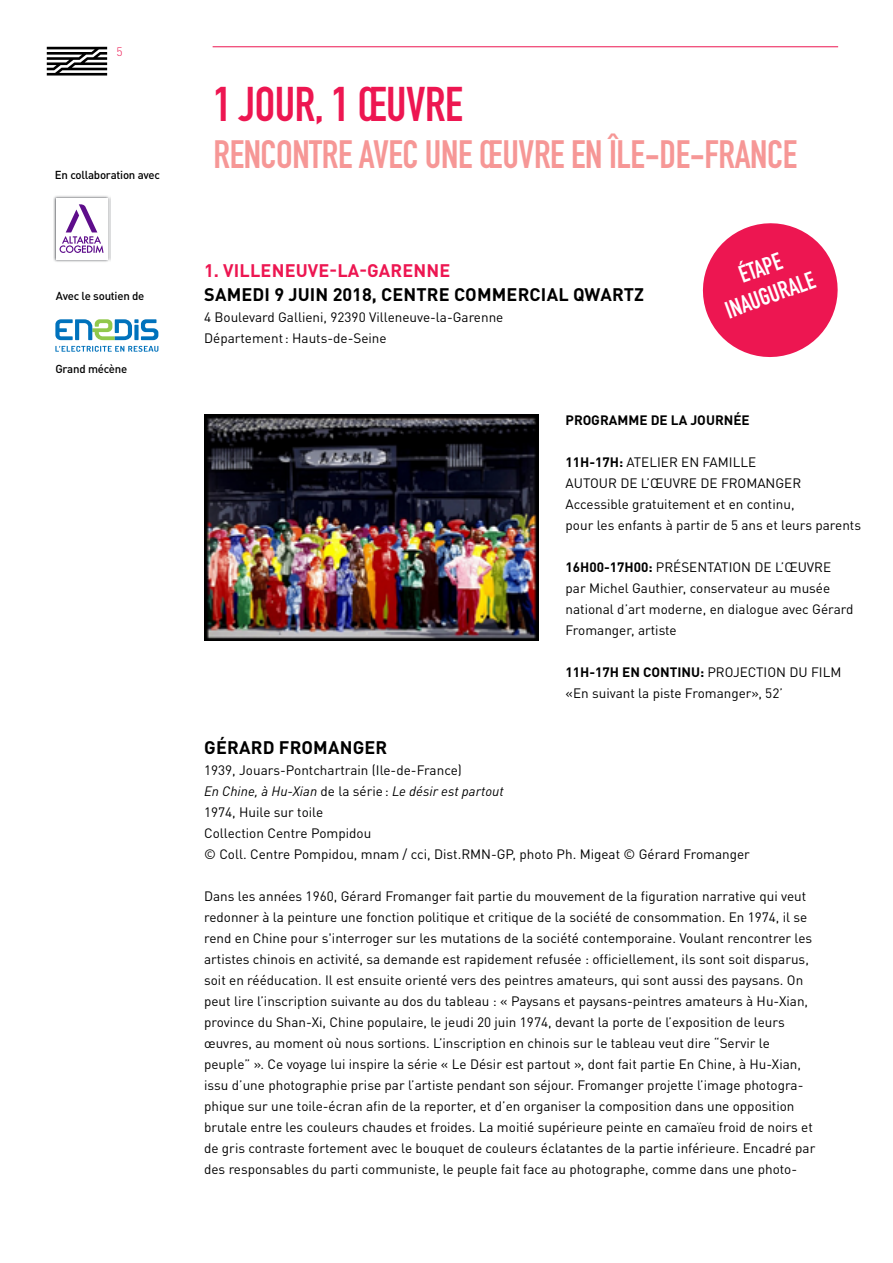
<style>
.page{position:relative;width:893px;height:1263px;background:#fff}
.page>*{position:absolute;margin:0;border:0;box-sizing:border-box;transform-origin:0 0}
.t1{font:48px "DIN Engschrift Std";color:#ed1651}
.t2{font:39px "DIN Engschrift Std";letter-spacing:-.01em;color:#f69796}
.t3{font:24px/28.5px "DIN Engschrift Std";color:#fff;text-align:center}
.t4{font:700 18px "DINOT";letter-spacing:.01em;color:#000}
.t5{font:700 18px "DINOT";letter-spacing:.01em;color:#ed1651}
.t6{font:13.5px/21px "DINOT";color:#000}
.t7{font:700 13.5px "DINOT";color:#000}
.t8{font:300 12px "DINOT";color:#ed1651}
.t9{font:500 11.4px "DINOT";letter-spacing:-.02em;color:#000}
.s1{font-weight:700}
.s2{font-style:italic}
</style>
<div class="page">
<svg style="left:47px;top:47px;width:60px;height:29px"></svg>
<hr style="left:213px;top:47px;width:625px;height:1px;background:#ed1651">
<img style="left:53px;top:196px;width:58px;height:66px">
<div style="left:56px;top:198px;width:51px;height:61px;background:#fff"></div>
<svg style="left:60px;top:204px;width:44px;height:49px"></svg>
<svg style="left:55px;top:319px;width:103px;height:21px"></svg>
<svg style="left:55px;top:346px;width:103px;height:6px"></svg>
<svg style="left:702px;top:223px;width:136px;height:134px"></svg>
<img style="left:204px;top:415px;width:334px;height:226px">
<p class="t8" style="left:117px;top:44px;width:8px">5</p>
<p class="t9" style="left:55px;top:167px;width:107px">En collaboration avec</p>
<p class="t9" style="left:56px;top:289px;width:90px">Avec le soutien de</p>
<p class="t9" style="left:55px;top:361px;width:73px">Grand mécène</p>
<h1 class="t1" style="left:213px;top:76px;width:231px">1 JOUR, 1 ŒUVRE</h1>
<h2 class="t2" style="left:213px;top:131px;width:17px">RENCONTRE</h2>
<h2 class="t2" style="left:359px;top:131px;width:376px">AVEC UNE ŒUVRE EN ÎLE-DE-FRANCE</h2>
<h3 class="t5" style="left:204px;top:259px;width:248px">1. VILLENEUVE-LA-GARENNE</h3>
<h3 class="t4" style="left:204px;top:283px;width:47px">SAMEDI</h3>
<h3 class="t4" style="left:274px;top:283px;width:34px">9 JUIN</h3>
<h3 class="t4" style="left:333px;top:283px;width:61px">2018, CENTRE</h3>
<h3 class="t4" style="left:454px;top:283px;width:64px">COMMERCIAL</h3>
<h3 class="t4" style="left:573px;top:283px;width:40px">QWART</h3>
<h3 class="t4" style="left:634px;top:283px;width:11px">Z</h3>
<p class="t6" style="left:204px;top:306px;width:301px">4 Boulevard Gallieni, 92390 Villeneuve-la-Garenne<br>Département: Hauts-de-Seine</p>
<h3 class="t3" style="left:712px;top:271px;width:95px;rotate:-20deg">ÉTAPE<br>INAUGURALE</h3>
<p class="t7" style="left:566px;top:411px;width:36px">PROGRA</p>
<p class="t7" style="left:617px;top:411px;width:98px">MME DE LA JOURN</p>
<p class="t7" style="left:733px;top:411px;width:16px">ÉE</p>
<p class="t6" style="left:566px;top:451px;width:297px"><span class="s1">11H-17H:</span> ATELIER EN FAMILLE<br>AUTOUR DE L’ŒUVRE DE FROMANGER Accessible gratuitement et en continu,<br>pour les enfants à partir de 5 ans et leurs parents</p>
<p class="t6" style="left:566px;top:556px;width:289px"><span class="s1">16H00-17H00:</span> PRÉSENTATION DE L’ŒUVRE par Michel Gauthier, conservateur au musée national d’art moderne, en dialogue avec Gérard Fromanger, artiste</p>
<p class="t7" style="left:566px;top:663px;width:104px">11H-17H EN CONTINU</p>
<p class="t6" style="left:566px;top:661px;width:277px;text-indent:135px"><span class="s1">:</span> PROJECTION DU FILM «En suivant la piste Fromanger», 52’</p>
<h3 class="t4" style="left:204px;top:736px;width:137px">GÉ RARD FROMANGER</h3>
<p class="t6" style="left:204px;top:759px;width:547px">1939, Jouars-Pontchartrain (Ile-de-France)<br><span class="s2">En Chine, à Hu-Xian</span> de la série: <span class="s2">Le désir est partout<br></span>1974, Huile sur toile<br>Collection Centre Pompidou<br>© Coll. Centre Pompidou, mnam / cci, Dist.RMN-GP, photo Ph. Migeat © Gérard Fromanger</p>
<p class="t6" style="left:204px;top:885px;width:613px">Dans les années 1960, Gérard Fromanger fait partie du mouvement de la figuration narrative qui veut redonner à la peinture une fonction politique et critique de la société de consommation. En 1974, il se rend en Chine pour s'interroger sur les mutations de la société contemporaine. Voulant rencontrer les artistes chinois en activité, sa demande est rapidement refusée : officiellement, ils sont soit disparus, soit en rééducation. Il est ensuite orienté vers des peintres amateurs, qui sont aussi des paysans. On peut lire l’inscription suivante au dos du tableau : « Paysans et paysans-peintres amateurs à Hu-Xian, province du Shan-Xi, Chine populaire, le jeudi 20 juin 1974, devant la porte de l’exposition de leurs œuvres, au moment où nous sortions. L’inscription en chinois sur le tableau veut dire “Servir le peuple” ». Ce voyage lui inspire la série « Le Désir est partout », dont fait partie En Chine, à Hu-Xian, issu d’une photographie prise par l’artiste pendant son séjour. Fromanger projette l’image photogra&shy;phique sur une toile-écran afin de la reporter, et d’en organiser la composition dans une opposition brutale entre les couleurs chaudes et froides. La moitié supérieure peinte en camaïeu froid de noirs et de gris contraste fortement avec le bouquet de couleurs éclatantes de la partie inférieure. Encadré par des responsables du parti communiste, le peuple fait face au photographe, comme dans une photo-</p>
</div>
